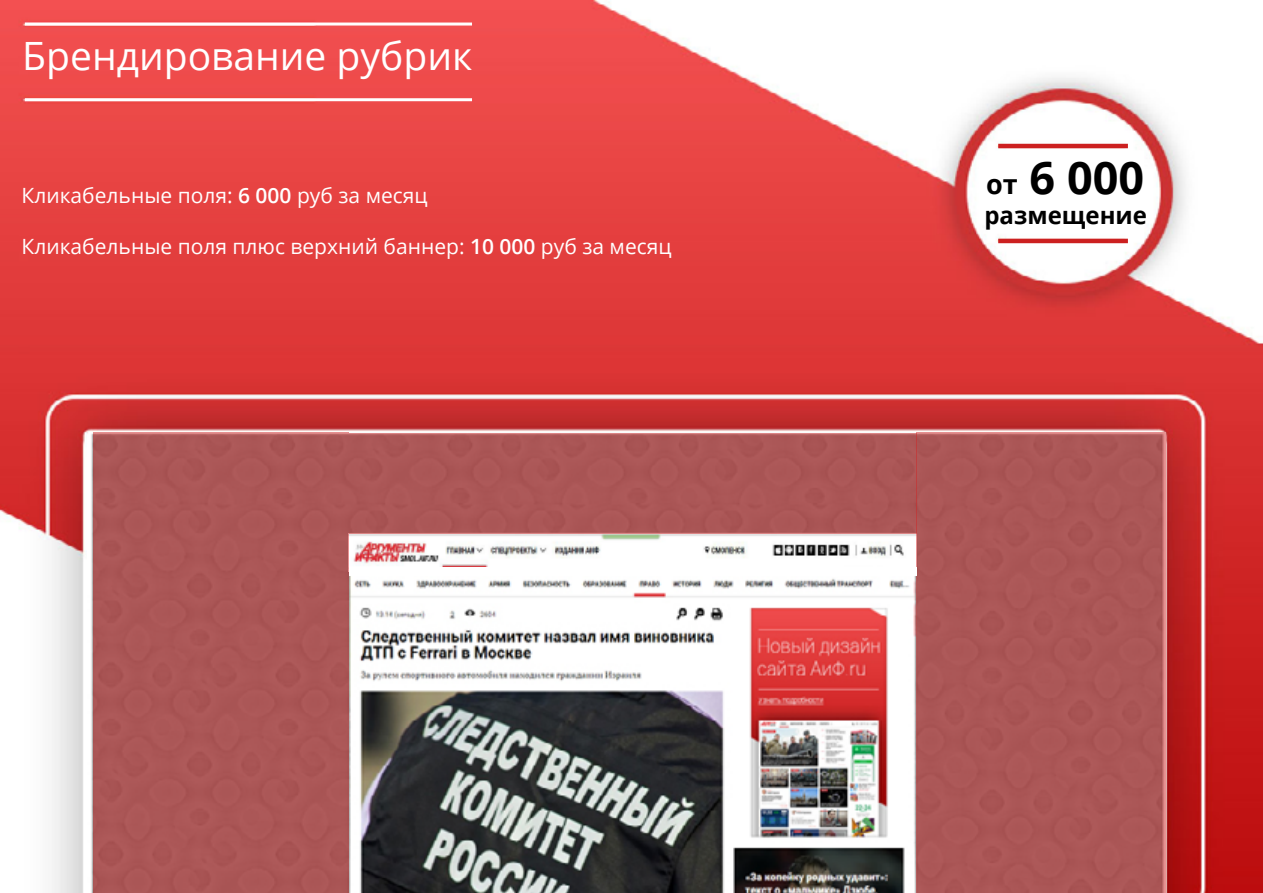
<style>
.page{position:relative;width:1263px;height:893px;background:#fff}
.page>*{position:absolute;margin:0;border:0;box-sizing:border-box;transform-origin:0 0}
.t1{font:700 45px "Open Sans";color:#000}
.t2{font:39px "Open Sans";color:#fff}
.t3{font:700 24px "Open Sans";color:#000}
.t4{font:21px "Open Sans";color:#fff}
.s1{font-weight:600}
.s2{font-size:27px}
</style>
<div class="page">
<img style="left:0;top:0;width:1263px;height:893px">
<hr style="left:998px;top:144px;width:130px;height:4px;background:#cc2020">
<hr style="left:998px;top:239px;width:130px;height:4px;background:#cc2020">
<hr style="left:25px;top:23px;width:447px;height:3px;background:#fff">
<hr style="left:25px;top:98px;width:447px;height:3px;background:#fff">
<img style="left:87px;top:433px;width:829px;height:460px">
<img style="left:349px;top:534px;width:567px;height:34px">
<div style="left:94px;top:433px;width:255px;height:460px;background:#ab5656"></div>
<div style="left:916px;top:433px;width:250px;height:460px;background:#ab5656"></div>
<div style="left:349px;top:433px;width:567px;height:101px;background:#ab5656"></div>
<div style="left:349px;top:568px;width:567px;height:8px;background:#fff"></div>
<h2 class="t2" style="left:22px;top:29px;width:451px">Брендирование рубрик</h2>
<p class="t4" style="left:22px;top:181px;width:408px">Кликабельные поля: <span class="s1">6 000</span> руб за месяц</p>
<p class="t4" style="left:22px;top:232px;width:651px">Кликабельные поля плюс верхний баннер: <span class="s1">10 000</span> руб за месяц</p>
<h1 class="t1" style="left:986px;top:146px;width:159px"><span class="s2">от</span> 6 000</h1>
<p class="t3" style="left:984px;top:199px;width:164px">размещение</p>
</div>
